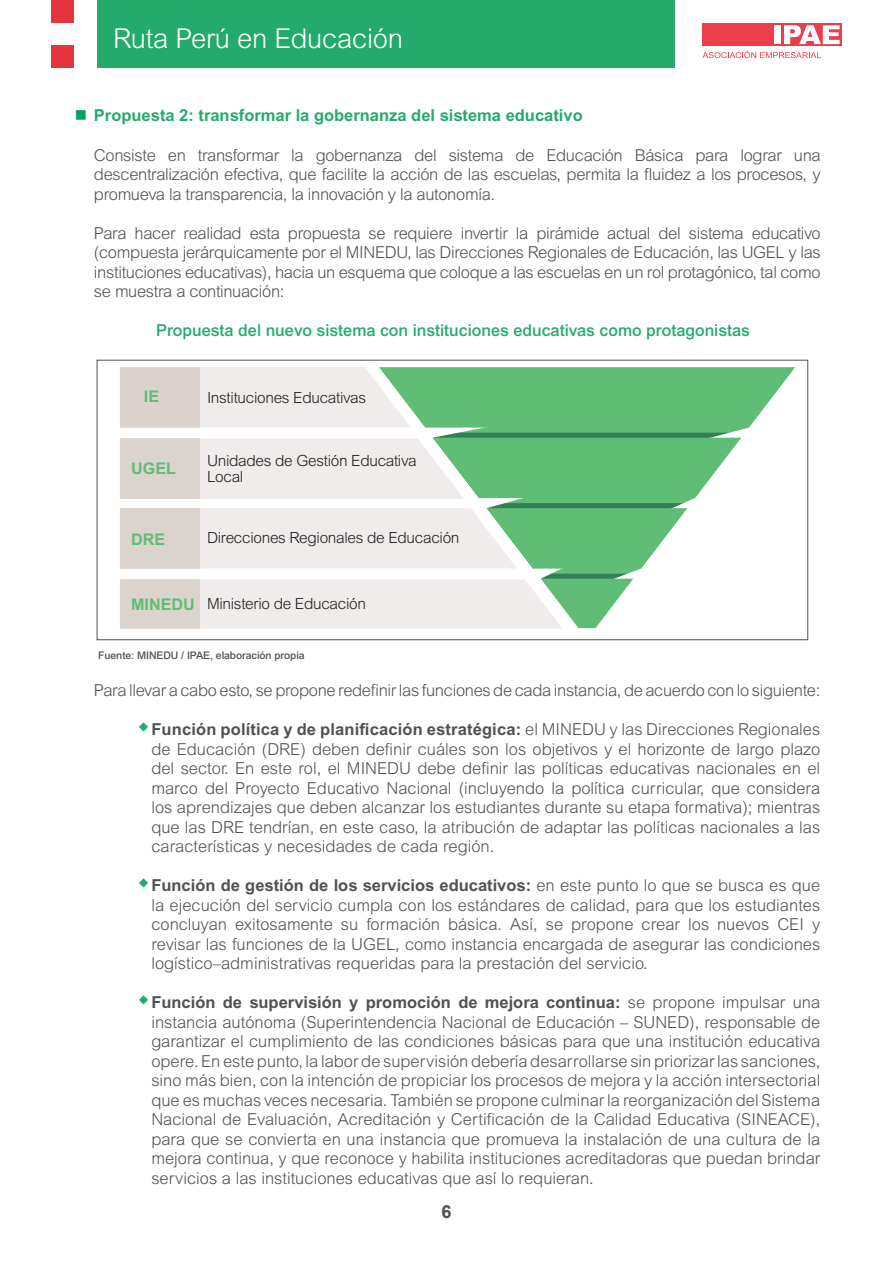
<style>
.page{position:relative;width:893px;height:1263px;background:#fff}
.page>*{position:absolute;margin:0;border:0;box-sizing:border-box;transform-origin:0 0}
.t1{font:300 27.45px "Arial MT Std";letter-spacing:-.01em;color:#fff}
.t2{font:700 18px "Arial";color:#4f5252}
.t3{font:300 16.5px/19.5px "Arial MT Std";letter-spacing:-.02em;color:#505151;text-align:justify}
.t4{font:500 16.5px "Arial MT Std";color:#22ab6c}
.t5{font:700 16.5px "Arial MT Std";color:#24ab6b}
.t6{font:700 16.05px "Arial MT Std";color:#5fbd75}
.t7{font:300 15.3px/15.3px "Arial MT Std";letter-spacing:-.02em;color:#231f20}
.t8{font:500 10.5px "Arial MT Std";letter-spacing:-.005em;color:#4f5252}
.t9{font:8.85px "Myriad Pro";color:#000}
.s1{font-weight:700}
</style>
<div class="page">
<div style="left:97px;top:0;width:577px;height:68px;background:#24ab6b"></div>
<div style="left:51px;top:0;width:23px;height:23px;background:#e6343e"></div>
<div style="left:51px;top:46px;width:23px;height:22px;background:#e6343e"></div>
<div style="left:702px;top:23px;width:140px;height:23px;background:#ec3e49"></div>
<div style="left:774px;top:25px;width:6px;height:19px;background:#fff"></div>
<svg style="left:784px;top:25px;width:56px;height:19px"></svg>
<svg style="left:702px;top:51px;width:119px;height:7px"></svg>
<svg style="left:120px;top:367px;width:675px;height:262px"></svg>
<p class="t1" style="left:113px;top:22px;width:291px">Ruta Perú en Educación</p>
<p class="t5" style="left:94px;top:106px;width:490px">Propuesta 2: transformar la gobernanza del sistema educativo</p>
<p class="t3" style="left:94px;top:145px;width:728px">Consiste en transformar la gobernanza del sistema de Educación Básica para lograr una descentralización efectiva, que facilite la acción de las escuelas, permita la fluidez a los procesos, y promueva la transparencia, la innovación y la autonomía.</p>
<p class="t3" style="left:94px;top:223px;width:728px">Para hacer realidad esta propuesta se requiere invertir la pirámide actual del sistema educativo (compuesta jerárquicamente por el MINEDU, las Direcciones Regionales de Educación, las UGEL y las instituciones educativas), hacia un esquema que coloque a las escuelas en un rol protagónico, tal como se muestra a continuación:</p>
<p class="t9" style="left:160px;top:284px;width:162px">piramide.pdf 3 03/02/2021 10:55:30 a. m.</p>
<p class="t4" style="left:156px;top:320px;width:595px">Propuesta del nuevo sistema con instituciones educativas como protagonistas</p>
<p class="t6" style="left:144px;top:387px;width:17px">IE</p>
<p class="t7" style="left:207px;top:390px;width:161px">Instituciones Educativas</p>
<p class="t6" style="left:131px;top:459px;width:46px">UGEL</p>
<p class="t6" style="left:131px;top:530px;width:36px">DRE</p>
<p class="t7" style="left:207px;top:453px;width:211px">Unidades de Gestión Educativa<br>Local</p>
<p class="t7" style="left:207px;top:530px;width:254px">Direcciones Regionales de Educación</p>
<p class="t6" style="left:131px;top:595px;width:65px">MINEDU</p>
<p class="t7" style="left:207px;top:596px;width:160px">Ministerio de Educación</p>
<p class="t8" style="left:98px;top:650px;width:208px">Fuente: MINEDU / IPAE, elaboración propia</p>
<p class="t3" style="left:94px;top:680px;width:728px">Para llevar a cabo esto, se propone redefinir las funciones de cada instancia, de acuerdo con lo siguiente:</p>
<p class="t3" style="left:151px;top:719px;width:670px"><span class="s1">Función política y de planificación estratégica:</span> el MINEDU y las Direcciones Regionales de Educación (DRE) deben definir cuáles son los objetivos y el horizonte de largo plazo del sector. En este rol, el MINEDU debe definir las políticas educativas nacionales en el marco del Proyecto Educativo Nacional (incluyendo la política curricular, que considera los aprendizajes que deben alcanzar los estudiantes durante su etapa formativa); mientras que las DRE tendrían, en este caso, la atribución de adaptar las políticas nacionales a las características y necesidades de cada región.</p>
<p class="t3" style="left:151px;top:875px;width:670px"><span class="s1">Función de gestión de los servicios educativos:</span> en este punto lo que se busca es que la ejecución del servicio cumpla con los estándares de calidad, para que los estudiantes concluyan exitosamente su formación básica. Así, se propone crear los nuevos CEI y revisar las funciones de la UGEL, como instancia encargada de asegurar las condiciones logístico–administrativas requeridas para la prestación del servicio.</p>
<p class="t3" style="left:151px;top:992px;width:670px"><span class="s1">Función de supervisión y promoción de mejora continua:</span> se propone impulsar una instancia autónoma (Superintendencia Nacional de Educación – SUNED), responsable de garantizar el cumplimiento de las condiciones básicas para que una institución educativa opere. En este punto, la labor de supervisión debería desarrollarse sin priorizar las sanciones, sino más bien, con la intención de propiciar los procesos de mejora y la acción intersectorial que es muchas veces necesaria. También se propone culminar la reorganización del Sistema Nacional de Evaluación, Acreditación y Certificación de la Calidad Educativa (SINEACE), para que se convierta en una instancia que promueva la instalación de una cultura de la mejora continua, y que reconoce y habilita instituciones acreditadoras que puedan brindar servicios a las instituciones educativas que así lo requieran.</p>
<p class="t2" style="left:441px;top:1198px;width:12px">6</p>
</div>
